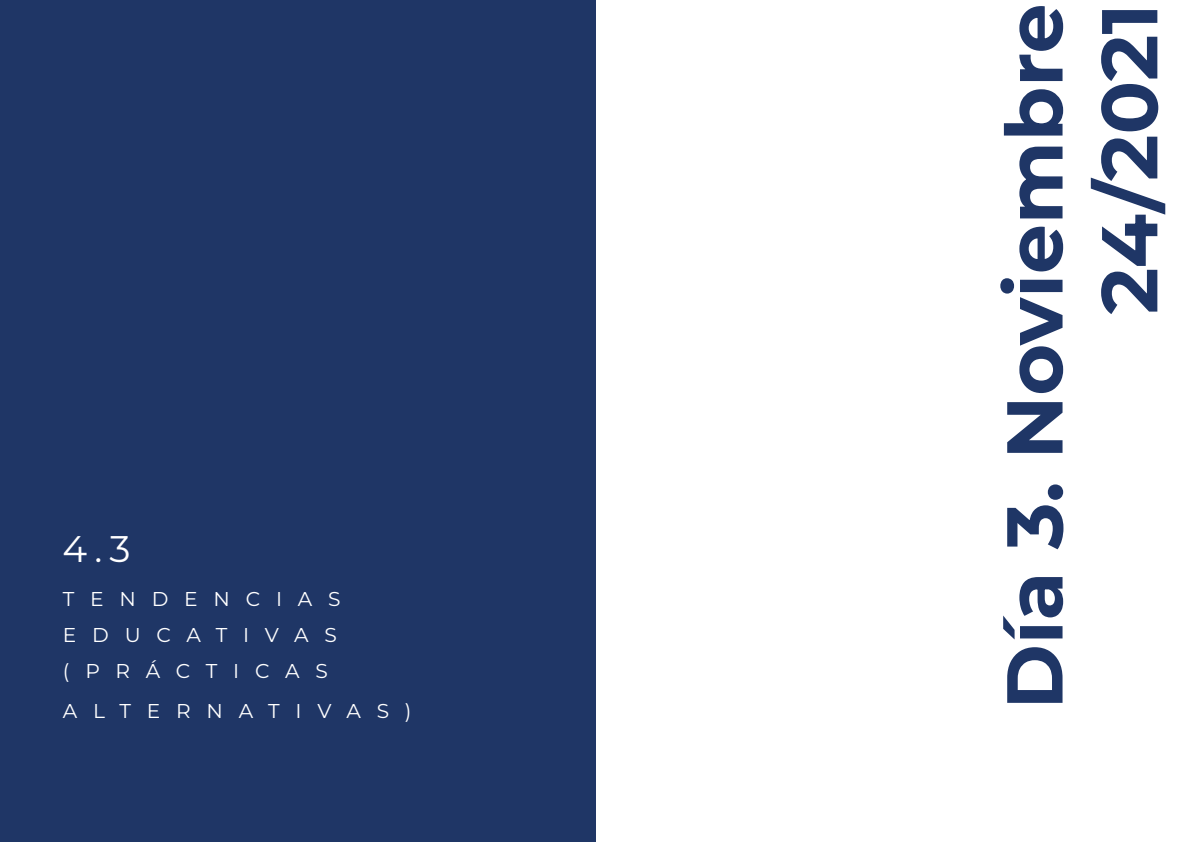
<style>
.page{position:relative;width:1191px;height:842px;background:#fff}
.page>*{position:absolute;margin:0;border:0;box-sizing:border-box;transform-origin:0 0}
.t1{font:700 79px/94.8px "Montserrat";color:#1f3666;text-align:right}
.t2{font:37px "Montserrat";color:#fff}
.t3{font:20px/36px "Montserrat";letter-spacing:.78em;color:#fff}
</style>
<div class="page">
<div style="left:0;top:0;width:595px;height:842px;background:#1f3666"></div>
<h2 class="t2" style="left:62px;top:524px;width:70px">4.3</h2>
<p class="t3" style="left:63px;top:580px;width:279px">TENDENCIAS<br>EDUCATIVAS (PRÁCTICAS</p>
<p class="t3" style="left:63px;top:692px;width:350px">ALTERNATIVAS)</p>
<h1 class="t1" style="left:985px;top:709px;width:707px;rotate:-90deg">Día 3. Noviembre<br>24/2021</h1>
</div>
